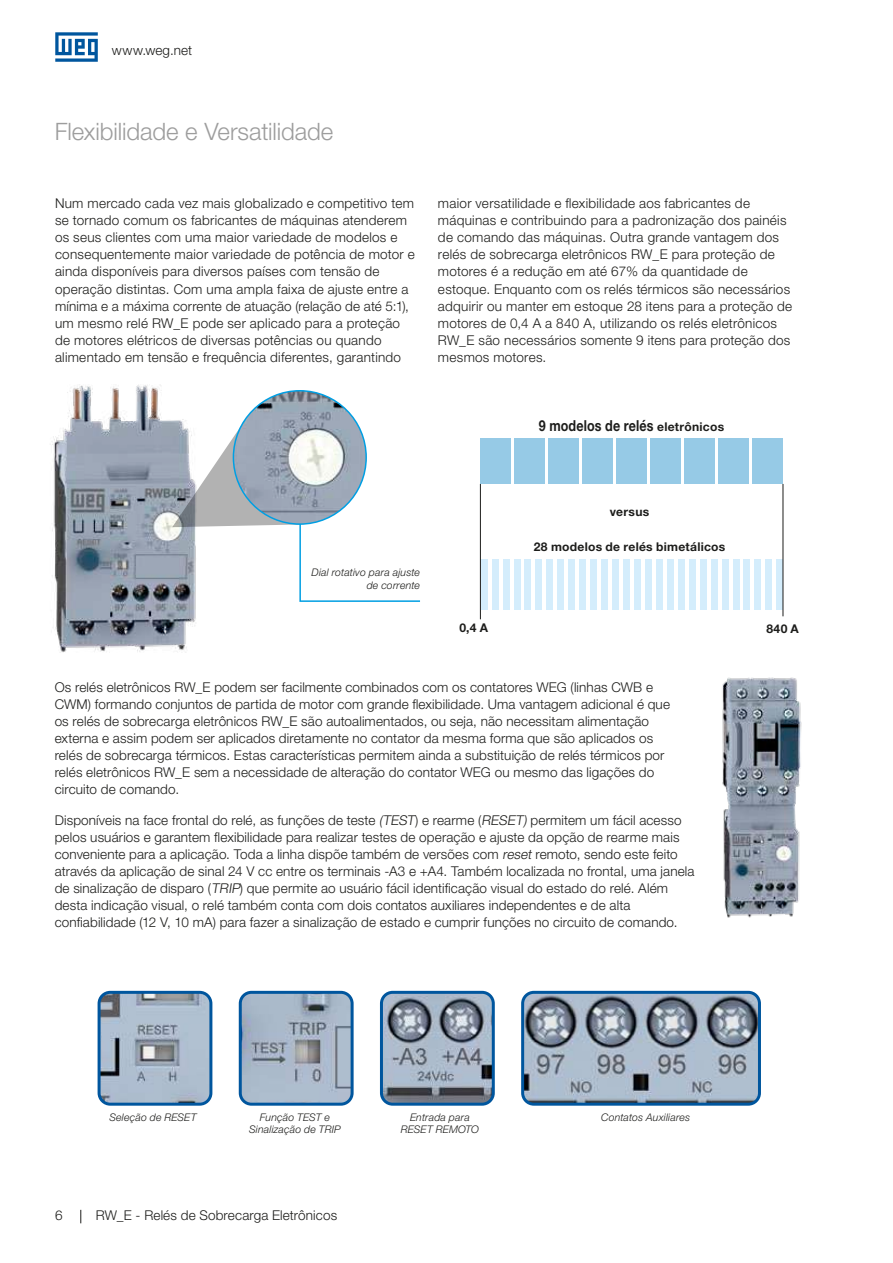
<style>
.page{position:relative;width:893px;height:1263px;background:#fff}
.page>*{position:absolute;margin:0;border:0;box-sizing:border-box;transform-origin:0 0}
.t1{font:300 24px "Helvetica Neue LT Pro";letter-spacing:-.005em;color:#9d9d9d}
.t2{font:700 15.15px "Helvetica Neue LT Pro";letter-spacing:.01em;color:#1d1d1b;scale:.83 1}
.t3{font:300 13.5px/17px "Helvetica Neue LT Pro";letter-spacing:.01em;color:#1d1d1b}
.t4{font:700 12.15px "Helvetica Neue LT Pro";letter-spacing:.025em;color:#1d1d1b}
.t5{font:italic 300 10.5px/12.8px "Helvetica Neue LT Pro";letter-spacing:.015em;color:#1d1d1b;text-align:center}
.s1{font-size:12.15px}
.s2{font-style:italic}
</style>
<div class="page">
<svg style="left:55px;top:32px;width:43px;height:30px"></svg>
<svg style="left:80px;top:1210px;width:1px;height:13px"></svg>
<img style="left:52px;top:384px;width:144px;height:269px">
<div style="left:480px;top:438px;width:31px;height:46px;background:#96cae6"></div>
<div style="left:514px;top:438px;width:31px;height:46px;background:#96cae6"></div>
<div style="left:548px;top:438px;width:31px;height:46px;background:#96cae6"></div>
<div style="left:582px;top:438px;width:31px;height:46px;background:#96cae6"></div>
<div style="left:616px;top:438px;width:31px;height:46px;background:#96cae6"></div>
<div style="left:650px;top:438px;width:31px;height:46px;background:#96cae6"></div>
<div style="left:684px;top:438px;width:31px;height:46px;background:#96cae6"></div>
<div style="left:718px;top:438px;width:31px;height:46px;background:#96cae6"></div>
<div style="left:752px;top:438px;width:31px;height:46px;background:#96cae6"></div>
<div style="left:481px;top:559px;width:7px;height:51px;background:#d4edfc"></div>
<div style="left:656px;top:559px;width:7px;height:51px;background:#d4edfc"></div>
<div style="left:568px;top:559px;width:7px;height:51px;background:#d4edfc"></div>
<div style="left:743px;top:559px;width:7px;height:51px;background:#d4edfc"></div>
<div style="left:524px;top:559px;width:7px;height:51px;background:#d4edfc"></div>
<div style="left:700px;top:559px;width:7px;height:51px;background:#d4edfc"></div>
<div style="left:612px;top:559px;width:7px;height:51px;background:#d4edfc"></div>
<div style="left:492px;top:559px;width:7px;height:51px;background:#d4edfc"></div>
<div style="left:667px;top:559px;width:7px;height:51px;background:#d4edfc"></div>
<div style="left:579px;top:559px;width:7px;height:51px;background:#d4edfc"></div>
<div style="left:754px;top:559px;width:7px;height:51px;background:#d4edfc"></div>
<div style="left:535px;top:559px;width:7px;height:51px;background:#d4edfc"></div>
<div style="left:711px;top:559px;width:7px;height:51px;background:#d4edfc"></div>
<div style="left:623px;top:559px;width:7px;height:51px;background:#d4edfc"></div>
<div style="left:503px;top:559px;width:6px;height:51px;background:#d4edfc"></div>
<div style="left:678px;top:559px;width:7px;height:51px;background:#d4edfc"></div>
<div style="left:590px;top:559px;width:7px;height:51px;background:#d4edfc"></div>
<div style="left:765px;top:559px;width:7px;height:51px;background:#d4edfc"></div>
<div style="left:546px;top:559px;width:7px;height:51px;background:#d4edfc"></div>
<div style="left:722px;top:559px;width:6px;height:51px;background:#d4edfc"></div>
<div style="left:634px;top:559px;width:7px;height:51px;background:#d4edfc"></div>
<div style="left:514px;top:559px;width:6px;height:51px;background:#d4edfc"></div>
<div style="left:689px;top:559px;width:7px;height:51px;background:#d4edfc"></div>
<div style="left:601px;top:559px;width:7px;height:51px;background:#d4edfc"></div>
<div style="left:776px;top:559px;width:7px;height:51px;background:#d4edfc"></div>
<div style="left:557px;top:559px;width:7px;height:51px;background:#d4edfc"></div>
<div style="left:732px;top:559px;width:7px;height:51px;background:#d4edfc"></div>
<div style="left:645px;top:559px;width:7px;height:51px;background:#d4edfc"></div>
<hr style="left:480px;top:484px;width:1px;height:135px;background:#1d1d1b">
<hr style="left:783px;top:484px;width:1px;height:132px;background:#1d1d1b">
<svg style="left:172px;top:425px;width:248px;height:178px"></svg>
<img style="left:722px;top:677px;width:80px;height:241px">
<img style="left:233px;top:391px;width:133px;height:133px;border-radius:67px">
<img style="left:99px;top:992px;width:112px;height:110px">
<div style="left:98px;top:991px;width:114px;height:115px;border:3px solid #00569e;border-radius:11px"></div>
<img style="left:384px;top:992px;width:107px;height:110px">
<div style="left:380px;top:991px;width:115px;height:115px;border:3px solid #00569e;border-radius:11px"></div>
<img style="left:240px;top:992px;width:110px;height:110px">
<div style="left:239px;top:991px;width:115px;height:115px;border:3px solid #00569e;border-radius:11px"></div>
<img style="left:525px;top:995px;width:232px;height:107px">
<div style="left:521px;top:991px;width:240px;height:115px;border:3px solid #00569e;border-radius:11px"></div>
<p class="t3" style="left:112px;top:42px;width:82px">www.weg.net</p>
<h1 class="t1" style="left:55px;top:117px;width:280px">Flexibilidade e Versatilidade</h1>
<p class="t3" style="left:55px;top:195px;width:361px">Num mercado cada vez mais globalizado e competitivo tem se tornado comum os fabricantes de máquinas atenderem os seus clientes com uma maior variedade de modelos e consequentemente maior variedade de potência de motor e ainda disponíveis para diversos países com tensão de operação distintas. Com uma ampla faixa de ajuste entre a mínima e a máxima corrente de atuação (relação de até 5:1), um mesmo relé RW_E pode ser aplicado para a proteção de motores elétricos de diversas potências ou quando alimentado em tensão e frequência diferentes, garantindo</p>
<p class="t3" style="left:438px;top:195px;width:356px">maior versatilidade e flexibilidade aos fabricantes de máquinas e contribuindo para a padronização dos painéis de comando das máquinas. Outra grande vantagem dos relés de sobrecarga eletrônicos RW_E para proteção de motores é a redução em até 67% da quantidade de estoque. Enquanto com os relés térmicos são necessários adquirir ou manter em estoque 28 itens para a proteção de motores de 0,4 A a 840 A, utilizando os relés eletrônicos RW_E são necessários somente 9 itens para proteção dos mesmos motores.</p>
<p class="t2" style="left:539px;top:416px;width:225px">9 modelos de relés <span class="s1">eletrônicos</span></p>
<p class="t5" style="left:312px;top:566px;width:110px;text-align:right">Dial rotativo para ajuste de corrente</p>
<p class="t4" style="left:610px;top:504px;width:41px">versus</p>
<p class="t4" style="left:534px;top:539px;width:193px">28 modelos de relés bimetálicos</p>
<p class="t4" style="left:459px;top:620px;width:30px">0,4 A</p>
<p class="t4" style="left:766px;top:621px;width:34px">840 A</p>
<p class="t3" style="left:55px;top:678px;width:617px">Os relés eletrônicos RW_E podem ser facilmente combinados com os contatores WEG (linhas CWB e CWM) formando conjuntos de partida de motor com grande flexibilidade. Uma vantagem adicional é que os relés de sobrecarga eletrônicos RW_E são autoalimentados, ou seja, não necessitam alimentação externa e assim podem ser aplicados diretamente no contator da mesma forma que são aplicados os relés de sobrecarga térmicos. Estas características permitem ainda a substituição de relés térmicos por relés eletrônicos RW_E sem a necessidade de alteração do contator WEG ou mesmo das ligações do circuito de comando.</p>
<p class="t3" style="left:55px;top:811px;width:641px">Disponíveis na face frontal do relé, as funções de teste <span class="s2">(TEST</span>) e rearme (<span class="s2">RESET)</span> permitem um fácil acesso pelos usuários e garantem flexibilidade para realizar testes de operação e ajuste da opção de rearme mais conveniente para a aplicação. Toda a linha dispõe também de versões com <span class="s2">reset</span> remoto, sendo este feito através da aplicação de sinal 24 V cc entre os terminais -A3 e +A4. Também localizada no frontal, uma janela de sinalização de disparo (<span class="s2">TRIP</span>) que permite ao usuário fácil identificação visual do estado do relé. Além desta indicação visual, o relé também conta com dois contatos auxiliares independentes e de alta confiabilidade (12 V, 10 mA) para fazer a sinalização de estado e cumprir funções no circuito de comando.</p>
<p class="t5" style="left:109px;top:1110px;width:89px">Seleção de RESET</p>
<p class="t5" style="left:249px;top:1110px;width:93px">Função TEST e<br>Sinalização de TRIP</p>
<p class="t5" style="left:401px;top:1110px;width:80px">Entrada para<br>RESET REMOTO</p>
<p class="t5" style="left:601px;top:1110px;width:91px">Contatos Auxiliares</p>
<p class="t3" style="left:55px;top:1207px;width:9px">6</p>
<p class="t3" style="left:96px;top:1207px;width:243px">RW_E - Relés de Sobrecarga Eletrônicos</p>
</div>
